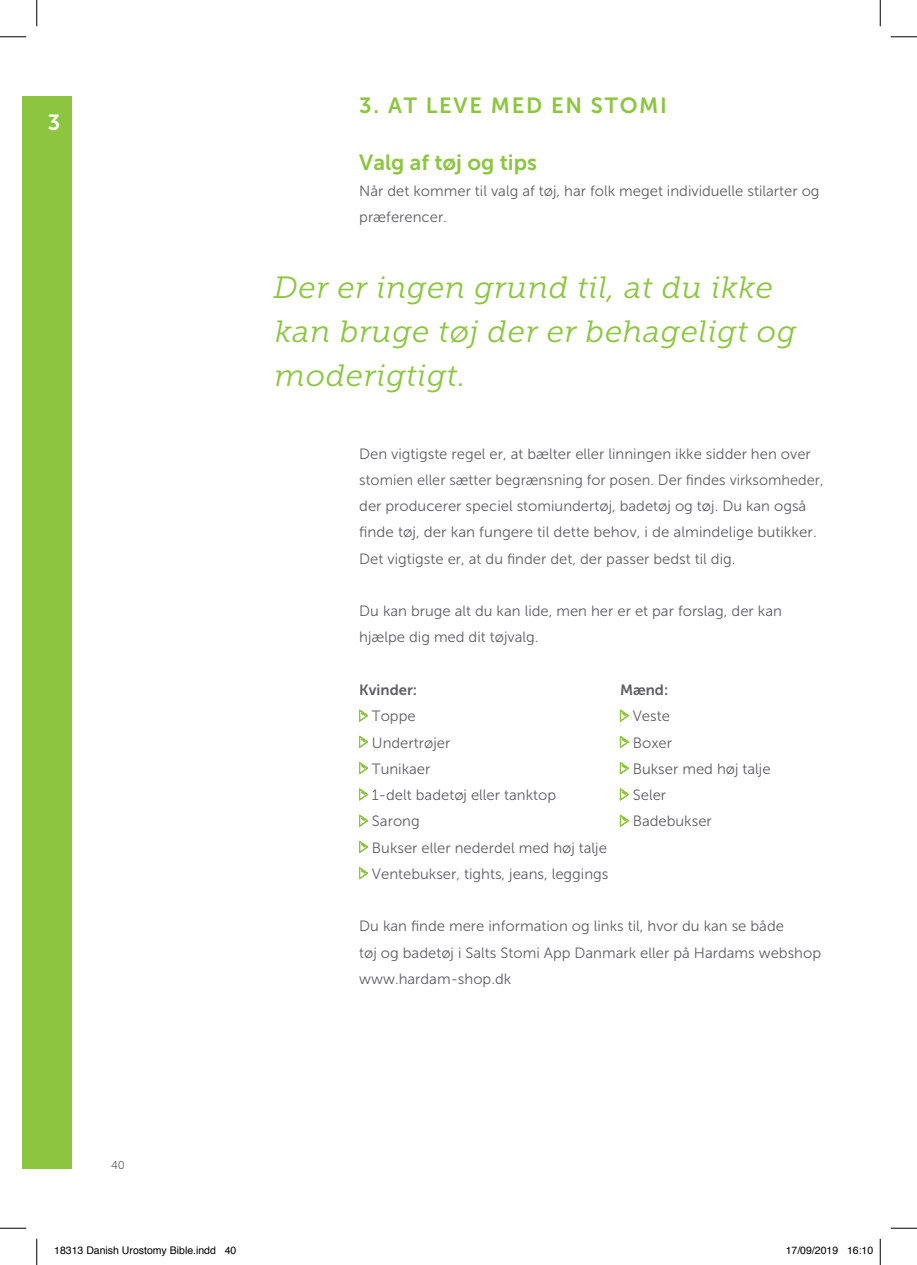
<style>
.page{position:relative;width:917px;height:1265px;background:#fff}
.page>*{position:absolute;margin:0;border:0;box-sizing:border-box;transform-origin:0 0}
.t1{font:italic 30.62px/43.8px "Museo Slab 300";letter-spacing:.02em;color:#8bc63e}
.t2{font:21.88px "Museo Sans 700";letter-spacing:.08em;color:#8bc63e}
.t3{font:21.88px "Museo Sans 700";color:#8bc63e}
.t4{font:21.88px "Museo Sans 700";color:#fff}
.t5{font:14.88px/26.2px "Museo Sans 300";color:#5f5f62}
.t6{font:14.88px "Museo Sans 700";color:#5f5f62}
.t7{font:11.38px "Museo Sans 300";color:#5f5f62}
.t8{font:10.5px "Helvetica";color:#000}
</style>
<div class="page">
<div style="left:22px;top:96px;width:49px;height:1072px;background:#8bc63e"></div>
<svg style="left:359px;top:709px;width:9px;height:12px"></svg>
<svg style="left:620px;top:709px;width:9px;height:12px"></svg>
<svg style="left:359px;top:735px;width:9px;height:12px"></svg>
<svg style="left:620px;top:735px;width:9px;height:12px"></svg>
<svg style="left:359px;top:762px;width:9px;height:12px"></svg>
<svg style="left:620px;top:762px;width:9px;height:12px"></svg>
<svg style="left:359px;top:788px;width:9px;height:12px"></svg>
<svg style="left:620px;top:788px;width:9px;height:12px"></svg>
<svg style="left:359px;top:814px;width:9px;height:12px"></svg>
<svg style="left:620px;top:814px;width:9px;height:12px"></svg>
<svg style="left:359px;top:841px;width:9px;height:11px"></svg>
<svg style="left:359px;top:867px;width:9px;height:12px"></svg>
<svg style="left:0;top:36px;width:26px;height:1px"></svg>
<svg style="left:891px;top:36px;width:26px;height:1px"></svg>
<svg style="left:0;top:1227px;width:26px;height:1px"></svg>
<svg style="left:891px;top:1227px;width:26px;height:1px"></svg>
<svg style="left:36px;top:0;width:1px;height:26px"></svg>
<svg style="left:36px;top:1238px;width:1px;height:26px"></svg>
<svg style="left:880px;top:0;width:1px;height:26px"></svg>
<svg style="left:880px;top:1238px;width:1px;height:26px"></svg>
<h2 class="t4" style="left:48px;top:110px;width:14px">3</h2>
<p class="t7" style="left:111px;top:1158px;width:15px">40</p>
<h2 class="t2" style="left:359px;top:93px;width:309px">3. AT LEVE MED EN STOMI</h2>
<h2 class="t3" style="left:359px;top:150px;width:179px">Valg af tøj og tips</h2>
<p class="t5" style="left:359px;top:178px;width:462px">Når det kommer til valg af tøj, har folk meget individuelle stilarter og præferencer.</p>
<h1 class="t1" style="left:273px;top:266px;width:524px">Der er ingen grund til, at du ikke kan bruge tøj der er behageligt og moderigtigt.</h1>
<p class="t5" style="left:359px;top:440px;width:466px">Den vigtigste regel er, at bælter eller linningen ikke sidder hen over stomien eller sætter begrænsning for posen. Der findes virksomheder, der producerer speciel stomiundertøj, badetøj og tøj. Du kan også finde tøj, der kan fungere til dette behov, i de almindelige butikker.<br>Det vigtigste er, at du finder det, der passer bedst til dig.</p>
<p class="t5" style="left:359px;top:598px;width:424px">Du kan bruge alt du kan lide, men her er et par forslag, der kan hjælpe dig med dit tøjvalg.</p>
<p class="t6" style="left:359px;top:681px;width:59px">Kvinder:</p>
<p class="t6" style="left:620px;top:681px;width:50px">Mænd:</p>
<p class="t5" style="left:372px;top:703px;width:45px">Toppe</p>
<p class="t5" style="left:633px;top:703px;width:39px">Veste</p>
<p class="t5" style="left:372px;top:729px;width:80px">Undertrøjer</p>
<p class="t5" style="left:633px;top:729px;width:41px">Boxer</p>
<p class="t5" style="left:372px;top:755px;width:60px">Tunikaer</p>
<p class="t5" style="left:633px;top:755px;width:139px">Bukser med høj talje</p>
<p class="t5" style="left:372px;top:781px;width:186px">1-delt badetøj eller tanktop</p>
<p class="t5" style="left:633px;top:781px;width:35px">Seler</p>
<p class="t5" style="left:372px;top:808px;width:49px">Sarong</p>
<p class="t5" style="left:633px;top:808px;width:81px">Badebukser</p>
<p class="t5" style="left:372px;top:834px;width:238px">Bukser eller nederdel med høj talje<br>Ventebukser, tights, jeans, leggings</p>
<p class="t5" style="left:359px;top:913px;width:463px">Du kan finde mere information og links til, hvor du kan se både<br>tøj og badetøj i Salts Stomi App Danmark eller på Hardams webshop www.hardam-shop.dk</p>
<p class="t8" style="left:54px;top:1242px;width:184px">18313 Danish Urostomy Bible.indd 40</p>
<p class="t8" style="left:786px;top:1242px;width:89px">17/09/2019 16:10</p>
</div>
